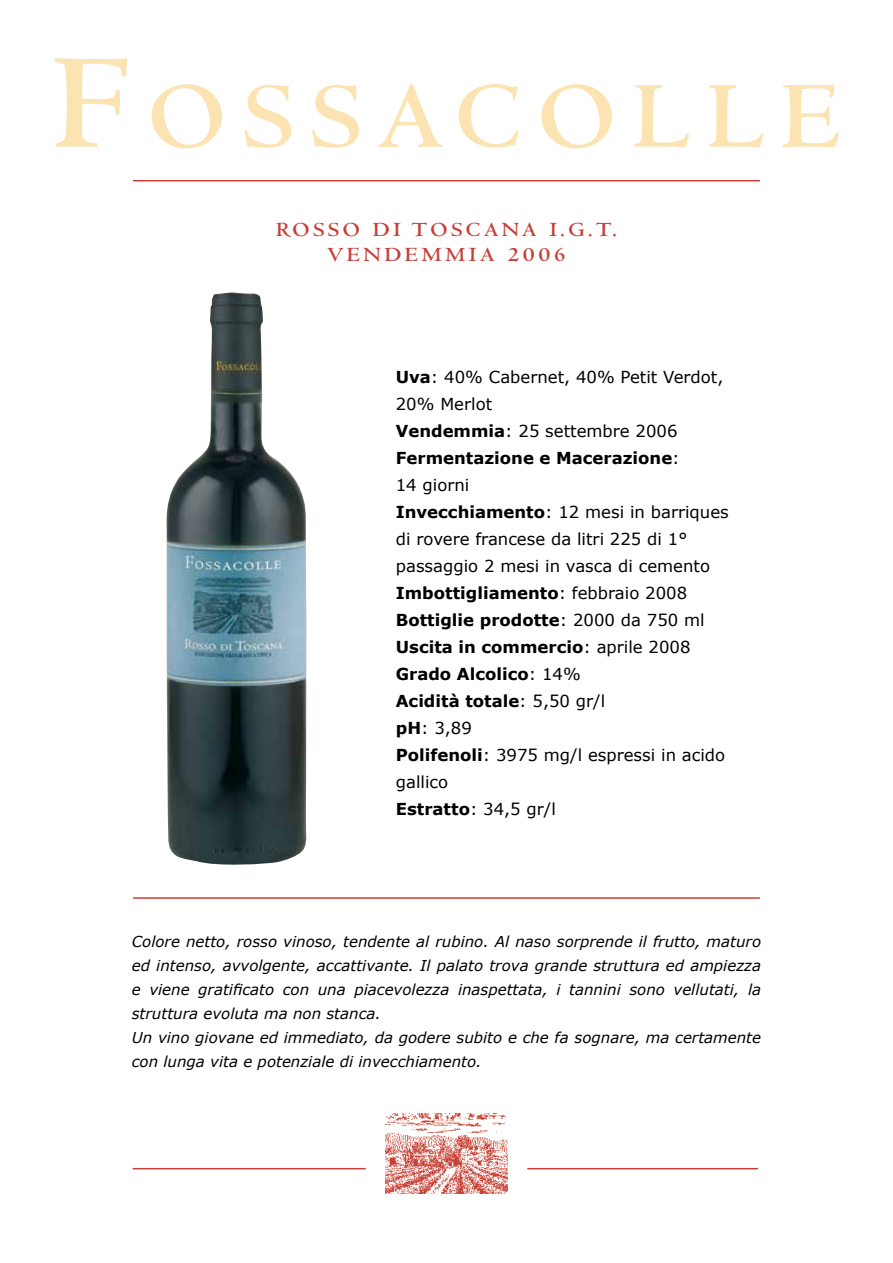
<style>
.page{position:relative;width:893px;height:1263px;background:#fff}
.page>*{position:absolute;margin:0;border:0;box-sizing:border-box;transform-origin:0 0}
.t1{font:700 98.7px "Centaur";letter-spacing:.155em;color:#fbe3b2;scale:1.06 1}
.t2{font:700 21px/25.2px "Centaur";letter-spacing:.15em;color:#c73e37;text-align:center;scale:1.1 1}
.t3{font:16.5px/27px "Verdana";color:#000}
.t4{font:italic 15px/24px "Verdana";color:#000}
.s1{font-size:141.15px}
.s2{font-weight:700}
</style>
<div class="page">
<hr style="left:133px;top:180px;width:627px;height:1px;background:#c73e37">
<hr style="left:133px;top:897px;width:627px;height:2px;background:#c73e37">
<hr style="left:133px;top:1168px;width:233px;height:1px;background:#c73e37">
<hr style="left:527px;top:1168px;width:231px;height:1px;background:#c73e37">
<img style="left:386px;top:1113px;width:121px;height:80px">
<img style="left:166px;top:292px;width:141px;height:573px">
<h1 class="t1" style="left:52px;top:64px;width:745px"><span class="s1">F</span>OSSACOLLE</h1>
<p class="t2" style="left:276px;top:218px;width:311px">ROSSO DI TOSCANA I.G.T.<br>VENDEMMIA 2006</p>
<p class="t3" style="left:396px;top:364px;width:334px"><span class="s2">Uva</span>: 40% Cabernet, 40% Petit Verdot,<br>20% Merlot<br><span class="s2">Vendemmia</span>: 25 settembre 2006<br><span class="s2">Fermentazione e Macerazione</span>:<br>14 giorni<br><span class="s2">Invecchiamento</span>: 12 mesi in barriques di rovere francese da litri 225 di 1° passaggio 2 mesi in vasca di cemento<br><span class="s2">Imbottigliamento</span>: febbraio 2008<br><span class="s2">Bottiglie prodotte</span>: 2000 da 750 ml<br><span class="s2">Uscita in commercio</span>: aprile 2008<br><span class="s2">Grado Alcolico</span>: 14%<br><span class="s2">Acidità totale</span>: 5,50 gr/l<br><span class="s2">pH</span>: 3,89<br><span class="s2">Polifenoli</span>: 3975 mg/l espressi in acido gallico<br><span class="s2">Estratto</span>: 34,5 gr/l</p>
<p class="t4" style="left:132px;top:930px;width:631px">Colore netto, rosso vinoso, tendente al rubino. Al naso sorprende il frutto, maturo ed intenso, avvolgente, accattivante. Il palato trova grande struttura ed ampiezza e viene gratificato con una piacevolezza inaspettata, i tannini sono vellutati, la struttura evoluta ma non stanca.<br>Un vino giovane ed immediato, da godere subito e che fa sognare, ma certamente con lunga vita e potenziale di invecchiamento.</p>
</div>
